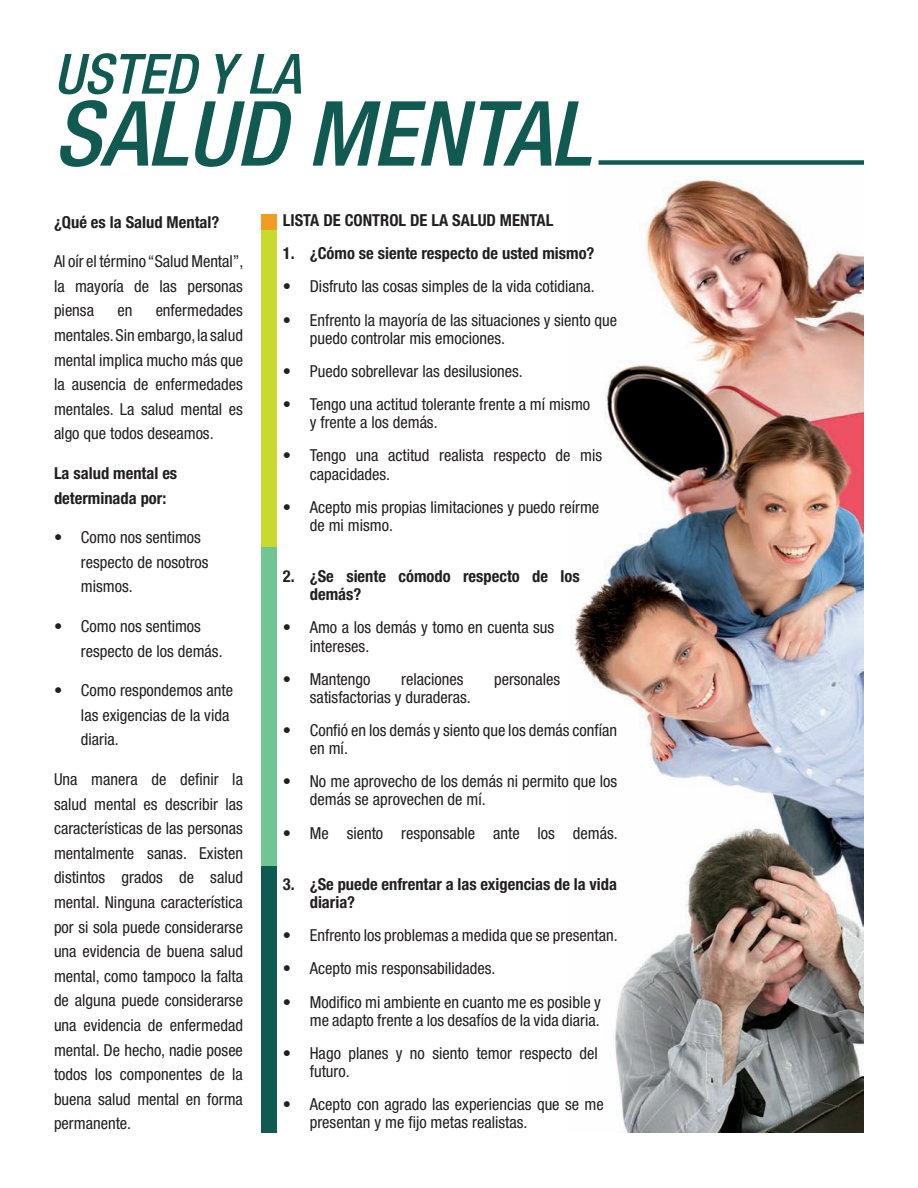
<style>
.page{position:relative;width:918px;height:1188px;background:#fff}
.page>*{position:absolute;margin:0;border:0;box-sizing:border-box;transform-origin:0 0}
.t1{font:italic 500 condensed 90px "Helvetica Neue LT Std";color:#105a52}
.t2{font:italic 500 condensed 55.5px "Helvetica Neue LT Std";color:#105a52}
.t3{font:condensed 16.5px/24.6px "Helvetica Neue LT Std";color:#231f20}
.t4{font:700 condensed 16.5px/18.1px "Helvetica Neue LT Std";color:#231f20}
</style>
<div class="page">
<img style="left:571px;top:179px;width:293px;height:954px">
<div style="left:599px;top:160px;width:265px;height:5px;background:#105a52"></div>
<div style="left:262px;top:230px;width:15px;height:328px;background:#c8da2e"></div>
<div style="left:262px;top:547px;width:15px;height:332px;background:#70c592"></div>
<div style="left:262px;top:866px;width:15px;height:267px;background:#105a52"></div>
<div style="left:262px;top:214px;width:15px;height:16px;background:#f19d21"></div>
<h2 class="t2" style="left:54px;top:41px;width:248px">USTED Y LA</h2>
<h1 class="t1" style="left:54px;top:80px;width:538px">SALUD MENTAL</h1>
<p class="t4" style="left:54px;top:212px;width:167px">¿Qué es la Salud Mental?</p>
<p class="t3" style="left:54px;top:249px;width:191px;text-align:justify">Al oír el término “Salud Mental”, la mayoría de las personas piensa</p>
<p class="t3" style="left:54px;top:298px;width:191px;text-align:justify;text-indent:102px">enfermedades mentales. Sin embargo, la salud mental implica mucho más que la ausencia de enfermedades mentales. La salud mental es algo que todos deseamos.</p>
<p class="t4" style="left:54px;top:461px;width:125px;line-height:24.6px">La salud mental es determinada por:</p>
<p class="t3" style="left:81px;top:525px;width:129px;text-indent:-27px">• Como nos sentimos respecto de nosotros mismos.</p>
<p class="t3" style="left:81px;top:614px;width:143px;text-indent:-27px">• Como nos sentimos respecto de los demás.</p>
<p class="t3" style="left:81px;top:678px;width:154px;text-indent:-27px">• Como respondemos ante las exigencias de la vida diaria.</p>
<p class="t3" style="left:54px;top:767px;width:191px;text-align:justify">Una manera de definir la salud mental es describir las características de las personas mentalmente sanas. Existen distintos grados de salud mental. Ninguna característica por si sola puede considerarse una evidencia de buena salud mental, como tampoco la falta de alguna puede considerarse una evidencia de enfermedad mental. De hecho, nadie posee todos los componentes de la buena salud mental en forma permanente.</p>
<p class="t3" style="left:117px;top:298px;width:16px">en</p>
<p class="t4" style="left:283px;top:211px;width:272px">LISTA DE CONTROL DE LA SALUD MENTAL</p>
<p class="t4" style="left:283px;top:244px;width:313px">1. ¿Cómo se siente respecto de usted mismo?</p>
<p class="t3" style="left:283px;top:274px;width:313px">• Disfruto las cosas simples de la vida cotidiana.</p>
<p class="t3" style="left:310px;top:311px;width:309px;line-height:18.1px;text-indent:-27px">• Enfrento la mayoría de las situaciones y siento que puedo controlar mis emociones.</p>
<p class="t3" style="left:283px;top:359px;width:242px">• Puedo sobrellevar las desilusiones.</p>
<p class="t3" style="left:310px;top:395px;width:282px;line-height:18.1px;text-indent:-27px">• Tengo una actitud tolerante frente a mí mismo y frente a los demás.</p>
<p class="t3" style="left:310px;top:446px;width:294px;line-height:18.1px;text-indent:-27px">• Tengo una actitud realista respecto de mis capacidades.</p>
<p class="t3" style="left:310px;top:498px;width:291px;line-height:18.1px;text-indent:-27px">• Acepto mis propias limitaciones y puedo reírme de mi mismo.</p>
<p class="t4" style="left:310px;top:567px;width:272px;text-indent:-27px">2. ¿Se siente cómodo respecto de los demás?</p>
<p class="t3" style="left:310px;top:618px;width:246px;line-height:18.1px;text-indent:-27px">• Amo a los demás y tomo en cuenta sus intereses.</p>
<p class="t3" style="left:283px;top:666px;width:89px">• Mantengo</p>
<p class="t3" style="left:401px;top:666px;width:64px">relaciones</p>
<p class="t3" style="left:494px;top:666px;width:68px">personales</p>
<p class="t3" style="left:310px;top:685px;width:163px">satisfactorias y duraderas.</p>
<p class="t3" style="left:310px;top:721px;width:309px;line-height:18.1px;text-indent:-27px">• Confió en los demás y siento que los demás confían en mí.</p>
<p class="t3" style="left:310px;top:772px;width:309px;line-height:18.1px;text-indent:-27px">• No me aprovecho de los demás ni permito que los demás se aprovechen de mí.</p>
<p class="t3" style="left:283px;top:820px;width:337px">• Me siento responsable ante los demás.</p>
<p class="t4" style="left:310px;top:875px;width:309px;text-indent:-27px">3. ¿Se puede enfrentar a las exigencias de la vida diaria?</p>
<p class="t3" style="left:283px;top:923px;width:336px">• Enfrento los problemas a medida que se presentan.</p>
<p class="t3" style="left:283px;top:956px;width:214px">• Acepto mis responsabilidades.</p>
<p class="t3" style="left:283px;top:993px;width:320px;line-height:18.1px;text-align:right">• Modifico mi ambiente en cuanto me es posible y me adapto frente a los desafíos de la vida diaria.</p>
<p class="t3" style="left:310px;top:1044px;width:289px;line-height:18.1px;text-indent:-27px">• Hago planes y no siento temor respecto del futuro.</p>
<p class="t3" style="left:310px;top:1095px;width:295px;line-height:18.1px;text-indent:-27px">• Acepto con agrado las experiencias que se me presentan y me fijo metas realistas.</p>
</div>
